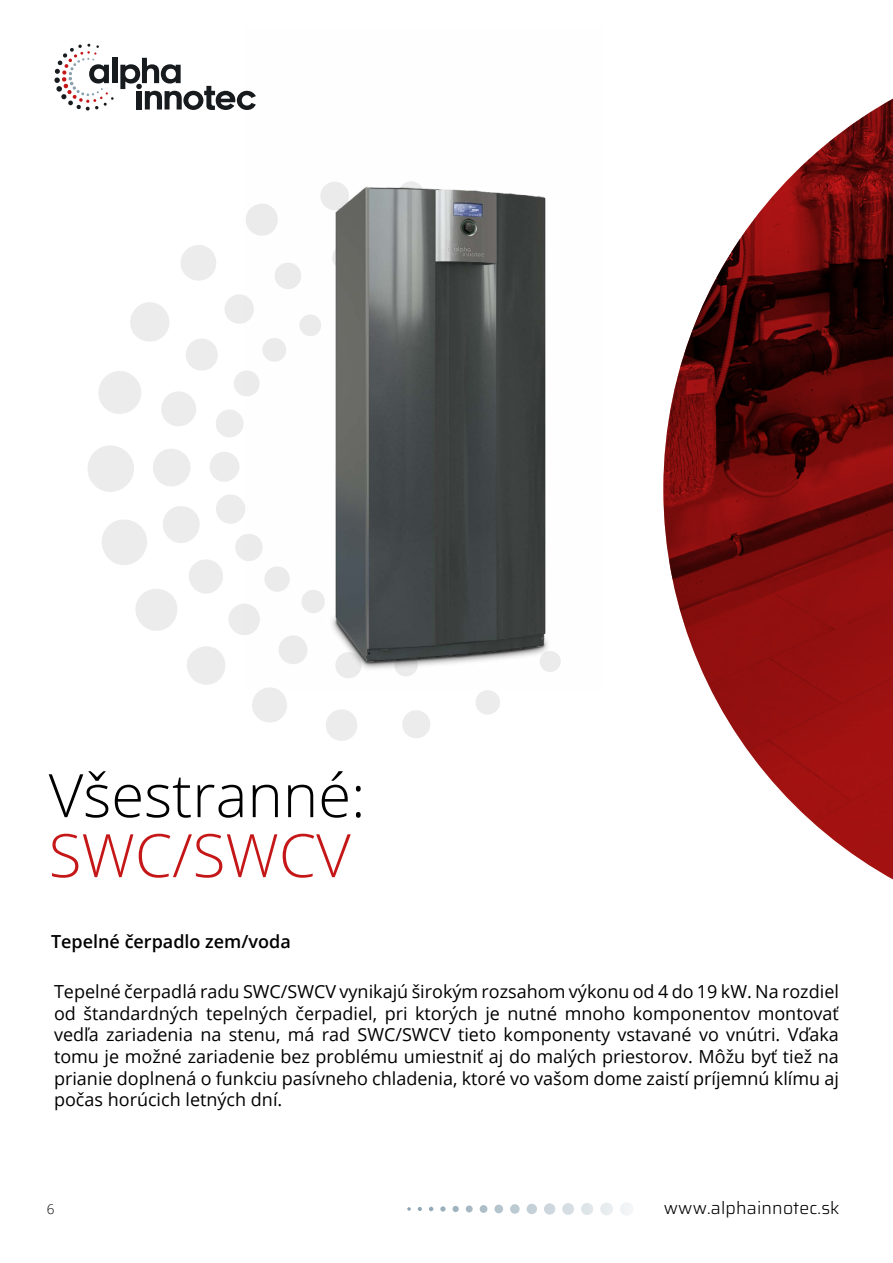
<style>
.page{position:relative;width:893px;height:1263px;background:#fff}
.page>*{position:absolute;margin:0;border:0;box-sizing:border-box;transform-origin:0 0}
.t1{font:300 60px "Open Sans";color:#000}
.t2{font:300 60px "Open Sans";color:#c51718}
.t3{font:18px/21.6px "Open Sans";color:#000;text-align:justify}
.t4{font:600 18px "Open Sans";color:#000}
.t5{font:300 17.55px "Saira";letter-spacing:.01em;color:#000}
.t6{font:300 13.5px "Open Sans";color:#000}
</style>
<div class="page">
<img style="left:663px;top:99px;width:230px;height:780px">
<svg style="left:407px;top:1203px;width:226px;height:12px"></svg>
<div style="left:112px;top:58px;width:5px;height:25px;background:#171b1e"></div>
<svg style="left:120px;top:58px;width:124px;height:52px"></svg>
<svg style="left:54px;top:44px;width:60px;height:67px"></svg>
<svg style="left:216px;top:494px;width:28px;height:30px"></svg>
<svg style="left:235px;top:535px;width:9px;height:25px"></svg>
<svg style="left:210px;top:452px;width:29px;height:30px"></svg>
<svg style="left:216px;top:410px;width:28px;height:27px"></svg>
<svg style="left:234px;top:371px;width:10px;height:25px"></svg>
<svg style="left:163px;top:506px;width:37px;height:37px"></svg>
<svg style="left:189px;top:559px;width:34px;height:35px"></svg>
<svg style="left:228px;top:604px;width:16px;height:31px"></svg>
<svg style="left:153px;top:449px;width:38px;height:37px"></svg>
<svg style="left:161px;top:391px;width:35px;height:35px"></svg>
<svg style="left:186px;top:339px;width:32px;height:32px"></svg>
<svg style="left:225px;top:294px;width:19px;height:30px"></svg>
<svg style="left:102px;top:520px;width:45px;height:45px"></svg>
<svg style="left:135px;top:589px;width:42px;height:42px"></svg>
<svg style="left:187px;top:646px;width:38px;height:39px"></svg>
<svg style="left:252px;top:689px;width:35px;height:33px"></svg>
<svg style="left:326px;top:709px;width:31px;height:32px"></svg>
<svg style="left:402px;top:710px;width:28px;height:28px"></svg>
<svg style="left:476px;top:690px;width:24px;height:25px"></svg>
<svg style="left:88px;top:445px;width:46px;height:47px"></svg>
<svg style="left:98px;top:371px;width:43px;height:43px"></svg>
<svg style="left:130px;top:302px;width:39px;height:40px"></svg>
<svg style="left:181px;top:245px;width:35px;height:36px"></svg>
<img style="left:244px;top:90px;width:317px;height:599px">
<h1 class="t1" style="left:49px;top:754px;width:318px">Všestranné:</h1>
<h1 class="t2" style="left:49px;top:814px;width:304px">SWC/SWCV</h1>
<p class="t4" style="left:51px;top:929px;width:241px">Tepelné čerpadlo zem/voda</p>
<p class="t3" style="left:54px;top:980px;width:786px">Tepelné čerpadlá radu SWC/SWCV vynikajú širokým rozsahom výkonu od 4 do 19 kW. Na rozdiel od štandardných tepelných čerpadiel, pri ktorých je nutné mnoho komponentov montovať vedľa zariadenia na stenu, má rad SWC/SWCV tieto komponenty vstavané vo vnútri. Vďaka tomu je možné zariadenie bez problému umiestniť aj do malých priestorov. Môžu byť tiež na prianie doplnená o funkciu pasívneho chladenia, ktoré vo vašom dome zaistí príjemnú klímu aj počas horúcich letných dní.</p>
<p class="t6" style="left:47px;top:1200px;width:9px">6</p>
<p class="t5" style="left:664px;top:1194px;width:177px">www.alphainnotec.sk</p>
</div>
